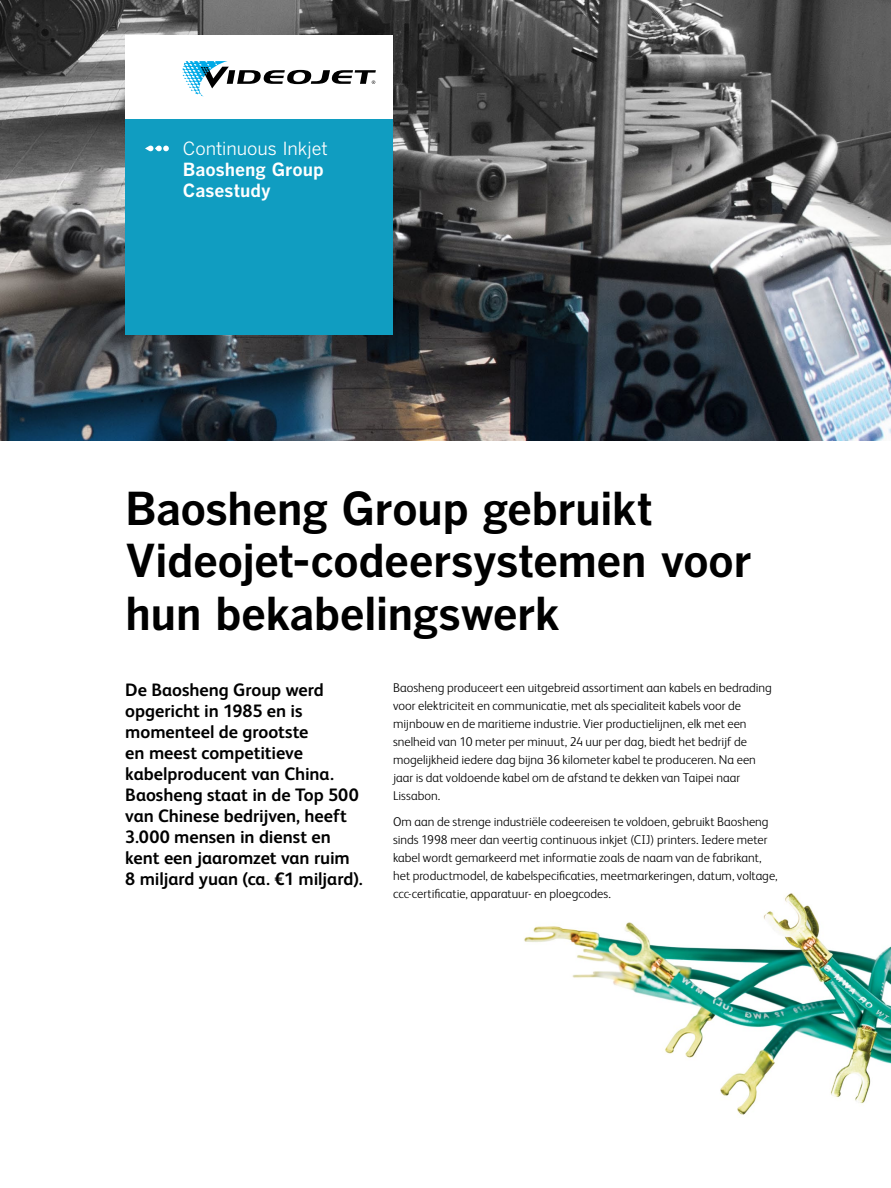
<style>
.page{position:relative;width:891px;height:1188px;background:#fff}
.page>*{position:absolute;margin:0;border:0;box-sizing:border-box;transform-origin:0 0}
.t1{font:700 45px/52.5px "Benton Gothic";letter-spacing:-.02em;color:#000}
.t2{font:700 18px/21px "FS Albert Pro";letter-spacing:-.005em;color:#000}
.t3{font:700 18px/21px "Benton Gothic";color:#fff}
.t4{font:18px "Benton Gothic";letter-spacing:-.005em;color:#fff}
.t5{font:300 12.75px/18px "FS Albert Pro";color:#000}
</style>
<div class="page">
<img style="left:524px;top:893px;width:367px;height:222px">
<img style="left:0;top:0;width:891px;height:441px">
<div style="left:125px;top:36px;width:268px;height:83px;background:#fff"></div>
<div style="left:125px;top:119px;width:268px;height:216px;background:#109dc1"></div>
<svg style="left:183px;top:61px;width:193px;height:35px"></svg>
<svg style="left:145px;top:146px;width:24px;height:5px"></svg>
<h2 class="t4" style="left:183px;top:138px;width:146px">Continuous Inkjet</h2>
<h2 class="t3" style="left:183px;top:159px;width:142px">Baosheng Group<br>Casestudy</h2>
<h1 class="t1" style="left:125px;top:483px;width:628px">Baosheng Group gebruikt<br>Videojet-codeersystemen voor hun bekabelingswerk</h1>
<p class="t2" style="left:125px;top:678px;width:239px">De Baosheng Group werd opgericht in 1985 en is momenteel de grootste<br>en meest competitieve kabelproducent van China.<br>Baosheng staat in de Top 500 van Chinese bedrijven, heeft<br>3.000 mensen in dienst en kent een jaaromzet van ruim<br>8 miljard yuan (ca. €1 miljard).</p>
<p class="t5" style="left:393px;top:678px;width:380px">Baosheng produceert een uitgebreid assortiment aan kabels en bedrading voor elektriciteit en communicatie, met als specialiteit kabels voor de mijnbouw en de maritieme industrie. Vier productielijnen, elk met een snelheid van 10 meter per minuut, 24 uur per dag, biedt het bedrijf de mogelijkheid iedere dag bijna 36 kilometer kabel te produceren. Na een jaar is dat voldoende kabel om de afstand te dekken van Taipei naar Lissabon.</p>
<p class="t5" style="left:393px;top:812px;width:386px">Om aan de strenge industriële codeereisen te voldoen, gebruikt Baosheng sinds 1998 meer dan veertig continuous inkjet (CIJ) printers. Iedere meter kabel wordt gemarkeerd met informatie zoals de naam van de fabrikant, het productmodel, de kabelspecificaties, meetmarkeringen, datum, voltage, ccc-certificatie, apparatuur- en ploegcodes.</p>
</div>
